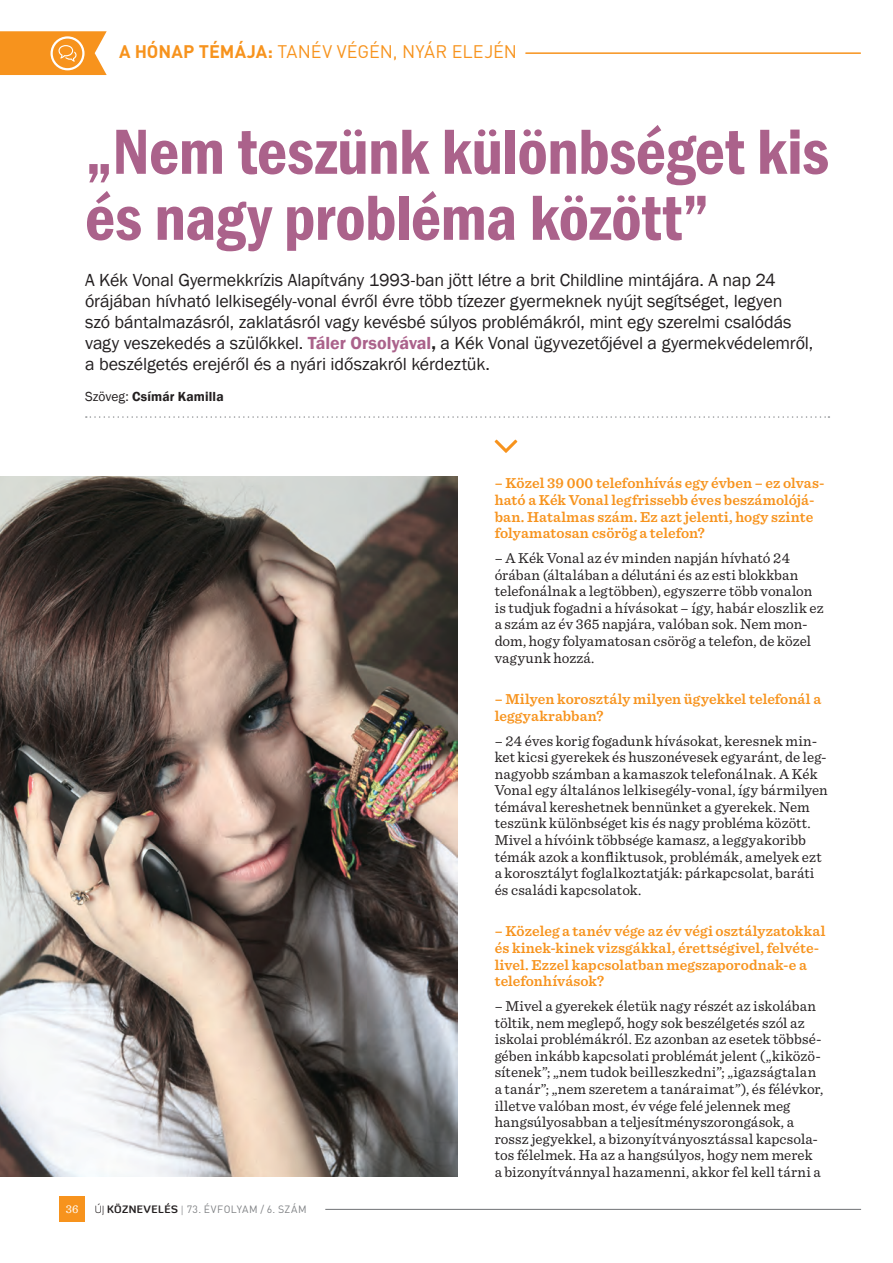
<style>
.page{position:relative;width:893px;height:1263px;background:#fff}
.page>*{position:absolute;margin:0;border:0;box-sizing:border-box;transform-origin:0 0}
.Főcím{font:600 condensed 66px/66px "Franklin Gothic";letter-spacing:-.01em;color:#ab628b}
.Kopf{font:18px/21px "Franklin Gothic";letter-spacing:-.01em;color:#231f20}
.t1{font:18px "DIN Pro";letter-spacing:-.005em;color:#f7931d}
.Body_text{font:15px/16.6px "Sentinel";letter-spacing:.005em;color:#231f20}
.Kérdés{font:600 15px/16.6px "Sentinel";letter-spacing:.005em;color:#f7931d}
.Szerző{font:600 13.5px "Franklin Gothic";letter-spacing:.01em;color:#231f20}
.t2{font:12px "Sentinel";color:#fff}
.t3{font:10.5px "DIN Pro";letter-spacing:.04em;color:#808285}
.s1{font-weight:700}
.s2{font-weight:600;color:#ab628b}
.s3{font-weight:600}
.s4{font-weight:400}
.s5{font-family:"Diavlo";font-weight:300;color:#231f20}
.s6{font-family:"Diavlo";font-weight:700;color:#231f20}
.s7{font-family:"Sentinel"}
</style>
<div class="page">
<div style="left:60px;top:1197px;width:25px;height:25px;background:#f7931d"></div>
<hr style="left:325px;top:1209px;width:536px;height:1px;background:#808285">
<svg style="left:0;top:31px;width:107px;height:44px;background:#f7a039"></svg>
<hr style="left:526px;top:52px;width:334px;height:2px;background:#f7931d">
<svg style="left:86px;top:416px;width:743px;height:2px"></svg>
<img style="left:0;top:477px;width:457px;height:699px">
<svg style="left:495px;top:440px;width:22px;height:13px"></svg>
<p class="t1" style="left:119px;top:40px;width:400px"><span class="s1">A HÓNAP TÉMÁJA:</span> TANÉV VÉGÉN, NYÁR ELEJÉN</p>
<p class="Főcím" style="left:85px;top:118px;width:746px">„Nem teszünk különbséget kis és nagy probléma között”</p>
<p class="Kopf" style="left:85px;top:270px;width:730px">A Kék Vonal Gyermekkrízis Alapítvány 1993-ban jött létre a brit Childline mintájára. A nap 24 órájában hívható lelkisegély-vonal évről évre több tízezer gyermeknek nyújt segítséget, legyen<br>szó bántalmazásról, zaklatásról vagy kevésbé súlyos problémákról, mint egy szerelmi csalódás vagy veszekedés a szülőkkel. <span class="s2">Táler Orsolyával</span><span class="s3">,</span> a Kék Vonal ügyvezetőjével a gyermekvédelemről, a beszélgetés erejéről és a nyári időszakról kérdeztük.</p>
<p class="Szerző" style="left:85px;top:389px;width:140px"><span class="s4">Szöveg:</span> Csímár Kamilla</p>
<p class="t2" style="left:66px;top:1200px;width:14px">36</p>
<p class="t3" style="left:95px;top:1202px;width:214px"><span class="s5">ÚJ</span> <span class="s6">KÖZNEVELÉS</span> <span class="s7">|</span> 73. ÉVFOLYAM / 6. SZÁM</p>
<p class="Kérdés" style="left:495px;top:474px;width:331px">– Közel 39 000 telefonhívás egy évben – ez olvas&shy;ható a Kék Vonal legfrissebb éves beszámolójá&shy;ban. Hatalmas szám. Ez azt jelenti, hogy szinte folyamatosan csörög a telefon?</p>
<p class="Body_text" style="left:495px;top:549px;width:330px">– A Kék Vonal az év minden napján hívható 24 órában (általában a délutáni és az esti blokkban telefonálnak a legtöbben), egyszerre több vonalon is tudjuk fogadni a hívásokat – így, habár eloszlik ez a szám az év 365 napjára, valóban sok. Nem mon&shy;dom, hogy folyamatosan csörög a telefon, de közel vagyunk hozzá.</p>
<p class="Kérdés" style="left:495px;top:690px;width:328px">– Milyen korosztály milyen ügyekkel telefonál a leggyakrabban?</p>
<p class="Body_text" style="left:495px;top:731px;width:335px">– 24 éves korig fogadunk hívásokat, keresnek min&shy;ket kicsi gyerekek és huszonévesek egyaránt, de leg&shy;nagyobb számban a kamaszok telefonálnak. A Kék Vonal egy általános lelkisegély-vonal, így bármilyen témával kereshetnek bennünket a gyerekek. Nem teszünk különbséget kis és nagy probléma között.<br>Mivel a hívóink többsége kamasz, a leggyakoribb témák azok a konfliktusok, problémák, amelyek ezt a korosztályt foglalkoztatják: párkapcsolat, baráti és családi kapcsolatok.</p>
<p class="Kérdés" style="left:495px;top:922px;width:332px">– Közeleg a tanév vége az év végi osztályzatokkal és kinek-kinek vizsgákkal, érettségivel, felvéte&shy;livel. Ezzel kapcsolatban megszaporodnak-e a telefonhívások?</p>
<p class="Body_text" style="left:495px;top:997px;width:330px">– Mivel a gyerekek életük nagy részét az iskolában töltik, nem meglepő, hogy sok beszélgetés szól az iskolai problémákról. Ez azonban az esetek többsé&shy;gében inkább kapcsolati problémát jelent („kiközö&shy;sítenek”; „nem tudok beilleszkedni”; „igazságtalan a tanár”; „nem szeretem a tanáraimat”), és félévkor, illetve valóban most, év vége felé jelennek meg hangsúlyosabban a teljesítményszorongások, a rossz jegyekkel, a bizonyítványosztással kapcsola&shy;tos félelmek. Ha az a hangsúlyos, hogy nem merek a bizonyítvánnyal hazamenni, akkor fel kell tárni a</p>
</div>
